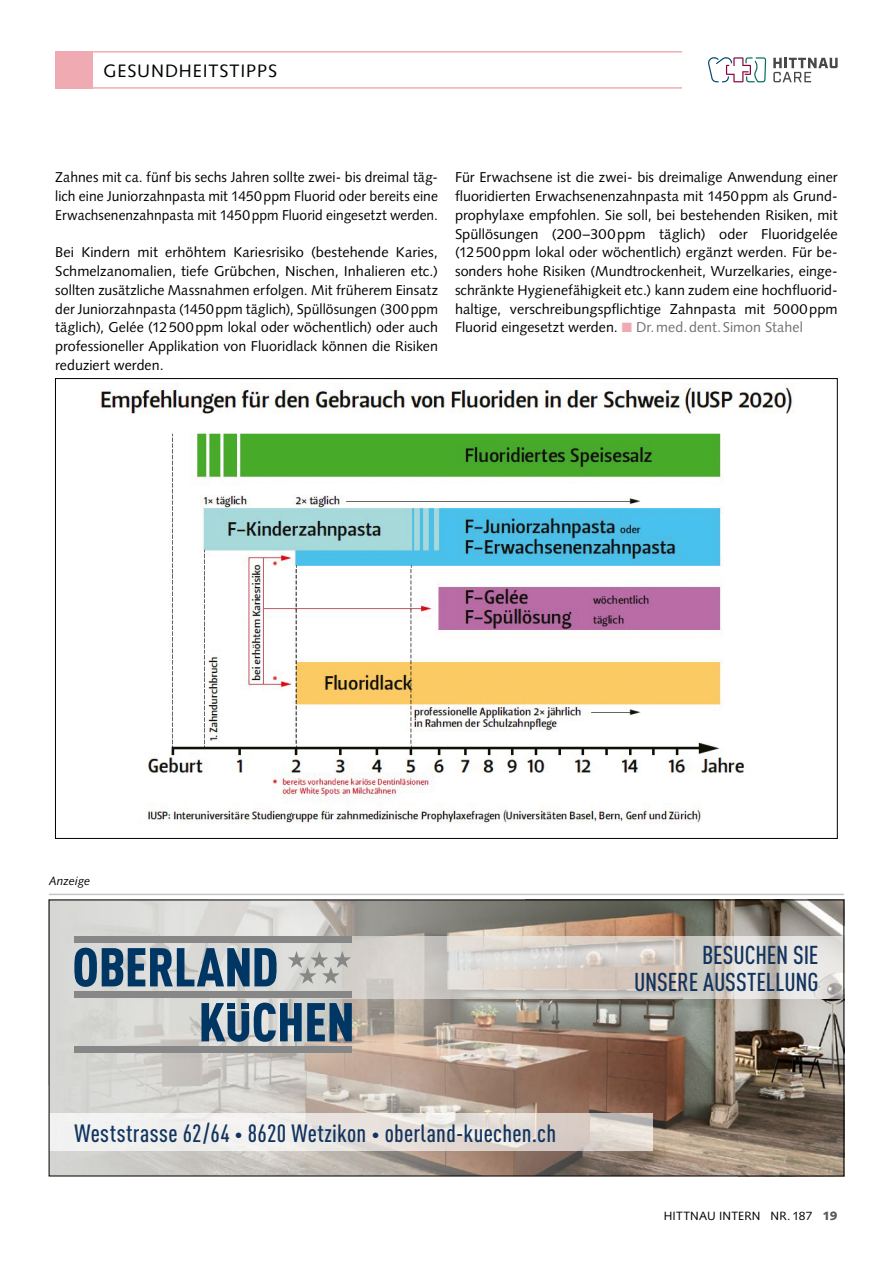
<style>
.page{position:relative;width:893px;height:1263px;background:#fff}
.page>*{position:absolute;margin:0;border:0;box-sizing:border-box;transform-origin:0 0}
.t1{font:500 25.5px/27.2px "DIN Cond";letter-spacing:-.005em;color:#12345e;text-align:right}
.t2{font:500 24.6px "DIN Cond";letter-spacing:.015em;color:#11345e}
.t3{font:18px "Syntax LT Std";letter-spacing:.05em;color:#000}
.t4{font:14.25px/18.8px "Syntax LT Std";letter-spacing:.005em;color:#000;text-align:justify}
.t5{font:12px "Syntax LT Std";letter-spacing:.015em;color:#000}
.t6{font:italic 12px "Syntax LT Std";color:#000}
.s1{color:#f0abb2}
.s2{color:#6f7070}
.s3{font-size:16.95px}
.s4{font-weight:900;color:#555756}
</style>
<div class="page">
<hr style="left:55px;top:87px;width:783px;height:2px;background:#f0abb2">
<hr style="left:55px;top:51px;width:783px;height:2px;background:#f0abb2">
<div style="left:55px;top:51px;width:38px;height:38px;background:#f0abb2"></div>
<div style="left:682px;top:42px;width:159px;height:55px;background:#fff"></div>
<svg style="left:773px;top:58px;width:65px;height:24px"></svg>
<svg style="left:708px;top:57px;width:58px;height:25px"></svg>
<img style="left:100px;top:383px;width:695px;height:441px">
<img style="left:51px;top:902px;width:157px;height:272px">
<img style="left:208px;top:902px;width:318px;height:44px">
<img style="left:526px;top:902px;width:316px;height:34px">
<img style="left:208px;top:946px;width:53px;height:228px">
<img style="left:261px;top:998px;width:581px;height:176px">
<img style="left:240px;top:936px;width:602px;height:62px">
<svg style="left:74px;top:948px;width:203px;height:39px;background:#597892"></svg>
<div style="left:75px;top:992px;width:277px;height:6px;background:#878787"></div>
<div style="left:75px;top:1046px;width:277px;height:6px;background:#878787"></div>
<div style="left:75px;top:936px;width:277px;height:6px;background:#878787"></div>
<svg style="left:288px;top:951px;width:63px;height:33px;background:#c2c2bf"></svg>
<svg style="left:201px;top:1003px;width:151px;height:39px;background:#57768f"></svg>
<img style="left:51px;top:1113px;width:602px;height:38px">
<hr style="left:49px;top:894px;width:795px;height:1px;background:#c5c7c7">
<p class="t3" style="left:104px;top:60px;width:175px">GESUNDHEITSTIPPS</p>
<p class="t4" style="left:55px;top:168px;width:384px">Zahnes mit ca. fünf bis sechs Jahren sollte zwei- bis dreimal täg&shy;lich eine Juniorzahnpasta mit 1450ppm Fluorid oder bereits eine Erwachsenenzahnpasta mit 1450ppm Fluorid eingesetzt werden.</p>
<p class="t4" style="left:55px;top:243px;width:384px">Bei Kindern mit erhöhtem Kariesrisiko (bestehende Karies, Schmelzanomalien, tiefe Grübchen, Nischen, Inhalieren etc.) sollten zusätzliche Massnahmen erfolgen. Mit früherem Einsatz der Juniorzahnpasta (1450ppm täglich), Spüllösungen (300ppm täglich), Gelée (12500ppm lokal oder wöchentlich) oder auch professioneller Applikation von Fluoridlack können die Risiken reduziert werden.</p>
<p class="t4" style="left:455px;top:168px;width:384px">Für Erwachsene ist die zwei- bis dreimalige Anwendung einer fluoridierten Erwachsenenzahnpasta mit 1450ppm als Grund&shy;prophylaxe empfohlen. Sie soll, bei bestehenden Risiken, mit Spüllösungen (200–300ppm täglich) oder Fluoridgelée (12500ppm lokal oder wöchentlich) ergänzt werden. Für be&shy;sonders hohe Risiken (Mundtrockenheit, Wurzelkaries, einge&shy;schränkte Hygienefähigkeit etc.) kann zudem eine hochfluorid&shy;haltige, verschreibungspflichtige Zahnpasta mit 5000ppm Fluorid eingesetzt werden. <span class="s1">■</span> <span class="s2">Dr.med.dent. Simon Stahel</span></p>
<p class="t6" style="left:49px;top:874px;width:43px">Anzeige</p>
<h1 class="t1" style="left:634px;top:941px;width:186px">BESUCHEN SIE<br>UNSERE AUSSTELLUNG</h1>
<h2 class="t2" style="left:74px;top:1119px;width:483px">Weststrasse 62/64 <span class="s3">•</span> 8620 Wetzikon <span class="s3">•</span> oberland-kuechen.ch</h2>
<p class="t5" style="left:664px;top:1209px;width:175px">HITTNAU INTERN NR. 187 <span class="s4">19</span></p>
</div>
